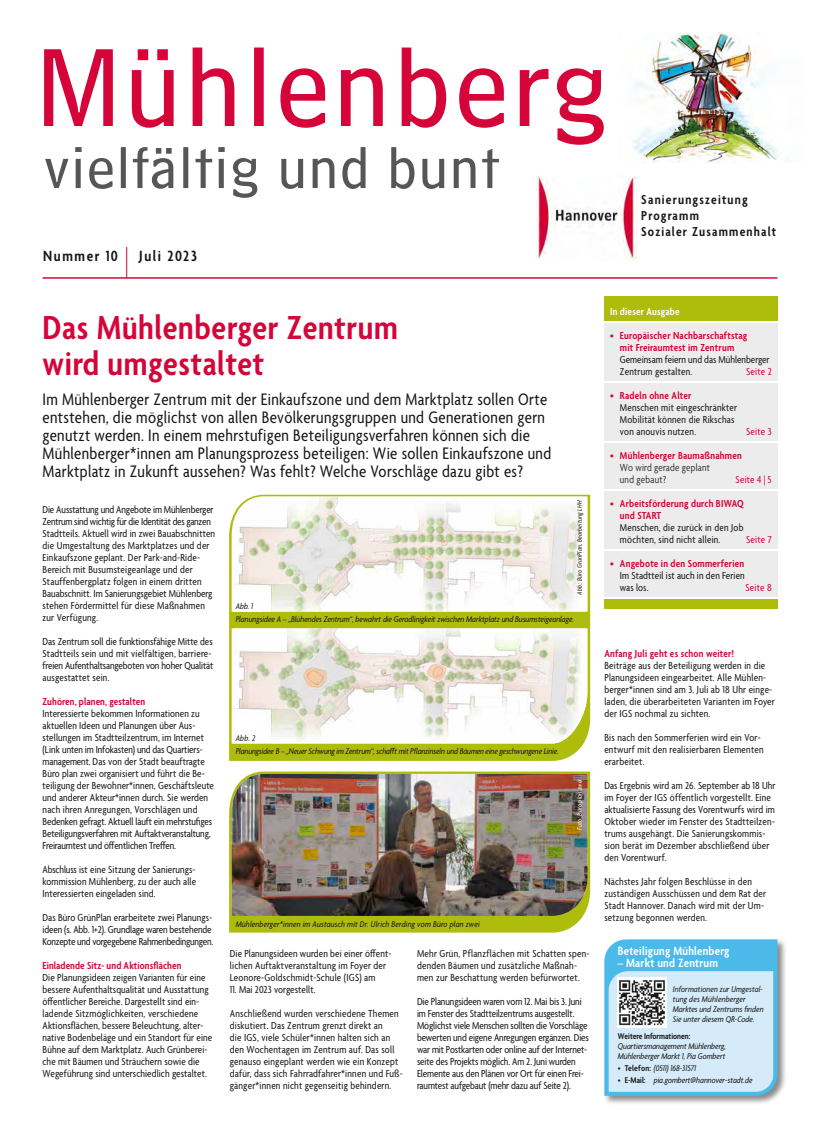
<style>
.page{position:relative;width:820px;height:1143px;background:#fff}
.page>*{position:absolute;margin:0;border:0;box-sizing:border-box;transform-origin:0 0}
.t1{font:600 condensed 36px/36px "Agenda";letter-spacing:.02em;color:#d50539}
.t2{font:condensed 18px/18px "Agenda";letter-spacing:.02em;color:#181716}
.t3{font:600 condensed 16px "Agenda";letter-spacing:.1em;color:#181716}
.t4{font:600 condensed 14px/16px "Agenda";letter-spacing:.085em;color:#181716}
.t5{font:600 condensed 13px "Agenda";letter-spacing:.02em;color:#fff}
.t6{font:condensed 11px/12px "Agenda";letter-spacing:.01em;color:#181716}
.t7{font:condensed 11px/12px "Agenda";letter-spacing:-.01em;color:#181716}
.t8{font:600 condensed 11px/12px "Agenda";letter-spacing:.02em;color:#d50539;text-align:center}
.t9{font:condensed 11px "Agenda";letter-spacing:.02em;color:#d50539}
.t10{font:300 condensed 11px/12px "Agenda";letter-spacing:.02em;color:#181716}
.t11{font:600 condensed 11px "Agenda";letter-spacing:.02em;color:#fff}
.t12{font:italic condensed 9px/10px "Agenda";color:#181716}
.t13{font:italic condensed 9px "Agenda";letter-spacing:.02em;color:#181716}
.t14{font:600 condensed 9px "Agenda";color:#181716}
.t15{font:italic condensed 7px "Agenda";letter-spacing:.02em;color:#181716}
.t16{font:italic condensed 7px "Agenda";letter-spacing:.02em;color:#fff}
.s1{font-weight:600;font-style:normal}
</style>
<div class="page">
<div style="left:604px;top:296px;width:173px;height:24px;background:#aebc0c"></div>
<div style="left:604px;top:599px;width:173px;height:9px;background:#aebc0c"></div>
<div style="left:604px;top:323px;width:173px;height:57px;background:#ececec"></div>
<div style="left:604px;top:383px;width:173px;height:57px;background:#ececec"></div>
<div style="left:604px;top:443px;width:173px;height:45px;background:#ececec"></div>
<div style="left:604px;top:491px;width:173px;height:57px;background:#ececec"></div>
<div style="left:604px;top:551px;width:173px;height:45px;background:#ececec"></div>
<svg style="left:45px;top:147px;width:453px;height:51px"></svg>
<svg style="left:44px;top:48px;width:559px;height:97px"></svg>
<hr style="left:43px;top:277px;width:734px;height:2px;background:#d50539">
<img style="left:633px;top:32px;width:145px;height:131px">
<hr style="left:126px;top:247px;width:1px;height:31px;background:#d50539">
<img style="left:536px;top:176px;width:101px;height:84px">
<div style="left:602px;top:937px;width:184px;height:168px;background:#181716;opacity:.5"></div>
<svg style="left:602px;top:937px;width:177px;height:160px;background:#afdcf4"></svg>
<img style="left:617px;top:977px;width:49px;height:49px">
<svg style="left:229px;top:771px;width:362px;height:162px;background:#b2bd2a"></svg>
<img style="left:231px;top:773px;width:356px;height:142px">
<svg style="left:229px;top:494px;width:362px;height:267px;background:#b9c52e"></svg>
<img style="left:233px;top:496px;width:353px;height:115px">
<img style="left:233px;top:628px;width:353px;height:115px">
<div style="left:233px;top:594px;width:28px;height:17px;background:#fff"></div>
<div style="left:233px;top:719px;width:28px;height:11px;background:#fff"></div>
<h3 class="t3" style="left:43px;top:247px;width:76px">Nummer 10</h3>
<h3 class="t3" style="left:139px;top:247px;width:59px">Juli 2023</h3>
<p class="t4" style="left:641px;top:193px;width:136px">Sanierungszeitung<br>Programm<br>Sozialer Zusammenhalt</p>
<h1 class="t1" style="left:43px;top:311px;width:356px">Das Mühlenberger Zentrum wird umgestaltet</h1>
<p class="t2" style="left:43px;top:391px;width:510px">Im Mühlenberger Zentrum mit der Einkaufszone und dem Marktplatz sollen Orte entstehen, die möglichst von allen Bevölkerungsgruppen und Generationen gern genutzt werden. In einem mehrstufigen Beteiligungsverfahren können sich die Mühlenberger*innen am Planungsprozess beteiligen: Wie sollen Einkaufszone und Marktplatz in Zukunft aussehen? Was fehlt? Welche Vorschläge dazu gibt es?</p>
<p class="t6" style="left:43px;top:504px;width:174px">Die Ausstattung und Angebote im Mühlenberger Zentrum sind wichtig für die Identität des ganzen Stadtteils. Aktuell wird in zwei Bauabschnitten die Umgestaltung des Marktplatzes und der Einkaufszone geplant. Der Park-and-Ride-Bereich mit Busumsteigeanlage und der Stauffenbergplatz folgen in einem dritten Bauabschnitt. Im Sanierungsgebiet Mühlenberg stehen Fördermittel für diese Maßnahmen zur Verfügung.</p>
<p class="t6" style="left:43px;top:636px;width:172px">Das Zentrum soll die funktionsfähige Mitte des Stadtteils sein und mit vielfältigen, barriere&shy;freien Aufenthaltsangeboten von hoher Qualität ausgestattet sein.</p>
<p class="t8" style="left:43px;top:696px;width:104px">Zuhören, planen, gestalten</p>
<p class="t6" style="left:43px;top:708px;width:173px">Interessierte bekommen Informationen zu aktuellen Ideen und Planungen über Aus&shy;stellungen im Stadtteilzentrum, im Internet (Link unten im Infokasten) und das Quartiers&shy;management. Das von der Stadt beauftragte Büro plan zwei organisiert und führt die Be&shy;teiligung der Bewohner*innen, Geschäftsleute und anderer Akteur*innen durch. Sie werden nach ihren Anregungen, Vorschlägen und Bedenken gefragt. Aktuell läuft ein mehrstufiges Beteiligungsverfahren mit Auftaktveranstaltung, Freiraumtest und öffentlichen Treffen.</p>
<p class="t6" style="left:43px;top:864px;width:155px;text-align:justify">Abschluss ist eine Sitzung der Sanierungs&shy;kommission Mühlenberg, zu der auch alle Interessierten eingeladen sind.</p>
<p class="t7" style="left:43px;top:912px;width:172px">Das Büro GrünPlan erarbeitete zwei Planungs&shy;ideen (s. Abb. 1+2). Grundlage waren bestehende<br>Konzepte und vorgegebene Rahmenbedingungen.</p>
<p class="t8" style="left:43px;top:960px;width:140px">Einladende Sitz- und Aktionsflächen</p>
<p class="t6" style="left:43px;top:972px;width:171px">Die Planungsideen zeigen Varianten für eine bessere Aufenthaltsqualität und Ausstattung öffentlicher Bereiche. Dargestellt sind ein&shy;ladende Sitzmöglichkeiten, verschiedene Aktionsflächen, bessere Beleuchtung, alter&shy;native Bodenbeläge und ein Standort für eine Bühne auf dem Marktplatz. Auch Grünberei&shy;che mit Bäumen und Sträuchern sowie die Wegeführung sind unterschiedlich gestaltet.</p>
<p class="t15" style="left:575px;top:595px;width:96px;rotate:-90deg">Abb.: Büro GrünPlan, Bearbeitung LHH</p>
<p class="t12" style="left:235px;top:599px;width:340px;line-height:13px">Abb. 1<br>Planungsidee A – „Blühendes Zentrum“, bewahrt die Geradlinigkeit zwischen Marktplatz und Busumsteigeanlage.</p>
<p class="t12" style="left:235px;top:731px;width:324px;line-height:13px">Abb. 2<br>Planungsidee B – „Neuer Schwung im Zentrum“, schafft mit Pflanzinseln und Bäumen eine geschwungene Linie.</p>
<p class="t16" style="left:575px;top:829px;width:52px;rotate:-90deg">Foto: Büro plan zwei</p>
<p class="t13" style="left:235px;top:918px;width:245px">Mühlenberger*innen im Austausch mit Dr. Ulrich Berding vom Büro plan zwei</p>
<p class="t6" style="left:230px;top:948px;width:163px">Die Planungsideen wurden bei einer öffent&shy;lichen Auftaktveranstaltung im Foyer der<br>Leonore-Goldschmidt-Schule (IGS) am</p>
<p class="t6" style="left:230px;top:978px;width:170px;line-height:24px">11. Mai 2023 vorgestellt.<br>Anschließend wurden verschiedene Themen</p>
<p class="t6" style="left:230px;top:1020px;width:174px">diskutiert. Das Zentrum grenzt direkt an<br>die IGS, viele Schüler*innen halten sich an den Wochentagen im Zentrum auf. Das soll genauso eingeplant werden wie ein Konzept dafür, dass sich Fahrradfahrer*innen und Fuß&shy;gänger*innen nicht gegenseitig behindern.</p>
<p class="t6" style="left:417px;top:948px;width:174px">Mehr Grün, Pflanzflächen mit Schatten spen&shy;denden Bäumen und zusätzliche Maßnah&shy;men zur Beschattung werden befürwortet.</p>
<p class="t7" style="left:417px;top:996px;width:173px">Die Planungsideen waren vom 12. Mai bis 3. Juni im Fenster des Stadtteilzentrums ausgestellt.<br>Möglichst viele Menschen sollten die Vorschläge bewerten und eigene Anregungen ergänzen. Dies war mit Postkarten oder online auf der Internet&shy;seite des Projekts möglich. Am 2. Juni wurden Elemente aus den Plänen vor Ort für einen Frei&shy;raumtest aufgebaut (mehr dazu auf Seite 2).</p>
<p class="t11" style="left:609px;top:305px;width:71px">In dieser Ausgabe</p>
<p class="t8" style="left:609px;top:330px;width:139px">• Europäischer Nachbarschaftstag mit Freiraumtest im Zentrum</p>
<p class="t6" style="left:619px;top:354px;width:151px">Gemeinsam feiern und das Mühlenberger<br>Zentrum gestalten.</p>
<p class="t9" style="left:745px;top:365px;width:27px">Seite 2</p>
<p class="t8" style="left:609px;top:390px;width:83px">• Radeln ohne Alter</p>
<p class="t6" style="left:619px;top:402px;width:119px">Menschen mit eingeschränkter<br>Mobilität können die Rikschas von anouvis nutzen.</p>
<p class="t9" style="left:746px;top:425px;width:27px">Seite 3</p>
<p class="t8" style="left:609px;top:450px;width:133px">• Mühlenberger Baumaßnahmen</p>
<p class="t10" style="left:619px;top:462px;width:91px">Wo wird gerade geplant und gebaut?</p>
<p class="t9" style="left:735px;top:473px;width:38px">Seite 4 | 5</p>
<p class="t8" style="left:619px;top:498px;width:125px;text-align:left;text-indent:-10px">• Arbeitsförderung durch BIWAQ und START</p>
<p class="t6" style="left:619px;top:522px;width:125px">Menschen, die zurück in den Job möchten, sind nicht allein.</p>
<p class="t9" style="left:745px;top:533px;width:27px">Seite 7</p>
<p class="t8" style="left:609px;top:558px;width:136px">• Angebote in den Sommerferien</p>
<p class="t6" style="left:619px;top:570px;width:126px">Im Stadtteil ist auch in den Ferien was los.</p>
<p class="t9" style="left:745px;top:581px;width:28px">Seite 8</p>
<p class="t8" style="left:604px;top:648px;width:131px">Anfang Juli geht es schon weiter!</p>
<p class="t6" style="left:604px;top:660px;width:172px">Beiträge aus der Beteiligung werden in die Planungsideen eingearbeitet. Alle Mühlen&shy;berger*innen sind am 3. Juli ab 18 Uhr einge&shy;laden, die überarbeiteten Varianten im Foyer der IGS nochmal zu sichten.</p>
<p class="t6" style="left:604px;top:732px;width:161px">Bis nach den Sommerferien wird ein Vor&shy;entwurf mit den realisierbaren Elementen erarbeitet.</p>
<p class="t6" style="left:604px;top:780px;width:173px">Das Ergebnis wird am 26. September ab 18 Uhr im Foyer der IGS öffentlich vorgestellt. Eine aktualisierte Fassung des Vorentwurfs wird im Oktober wieder im Fenster des Stadtteilzen&shy;trums ausgehängt. Die Sanierungskommis&shy;sion berät im Dezember abschließend über den Vorentwurf.</p>
<p class="t6" style="left:604px;top:876px;width:163px">Nächstes Jahr folgen Beschlüsse in den zuständigen Ausschüssen und dem Rat der Stadt Hannover. Danach wird mit der Um&shy;setzung begonnen werden.</p>
<p class="t5" style="left:617px;top:943px;width:113px">Beteiligung Mühlenberg</p>
<p class="t5" style="left:617px;top:955px;width:102px">– Markt und Zentrum</p>
<p class="t12" style="left:672px;top:983px;width:92px">Informationen zur Umgestal&shy;tung des Mühlenberger<br>Marktes und Zentrums finden<br>Sie unter diesem QR-Code.</p>
<p class="t14" style="left:617px;top:1031px;width:74px">Weitere Informationen:</p>
<p class="t12" style="left:617px;top:1040px;width:110px">Quartiersmanagement Mühlenberg,<br>Mühlenberger Markt 1, Pia Gombert</p>
<p class="t12" style="left:617px;top:1062px;width:80px">• <span class="s1">Telefon:</span> (0511) 168-31571</p>
<p class="t12" style="left:617px;top:1074px;width:136px">• <span class="s1">E-Mail:</span> pia.gombert@hannover-stadt.de</p>
</div>
